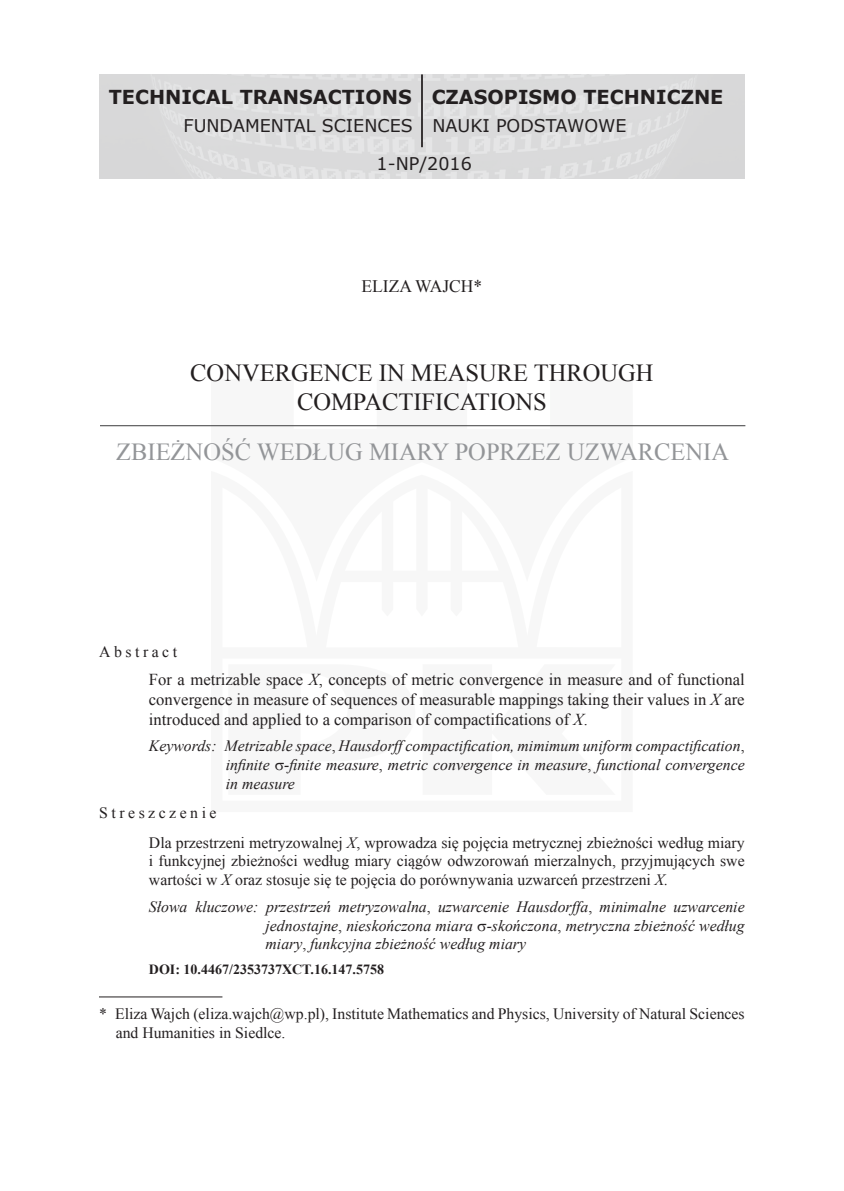
<style>
.page{position:relative;width:844px;height:1191px;background:#fff}
.page>*{position:absolute;margin:0;border:0;box-sizing:border-box;transform-origin:0 0}
.Tytuł_angielski{font:24.5px/29.4px "Times New Roman";color:#231f20;text-align:center}
.Tytuł_polski{font:24.5px "Times New Roman";color:#939598}
.t1{font:700 19.25px "Verdana";color:#231f20}
.t2{font:17.5px/37.3px "Verdana";color:#231f20}
.Nazwisko_autora{font:17.5px "Times New Roman";color:#231f20}
.Test_-_abstract{font:16.62px/19.9px "Times New Roman";color:#231f20;text-align:justify}
.Test_streszczenia_po{font:15.75px/18.9px "Times New Roman";color:#231f20}
.Słowa_kluczowe{font:italic 15.75px/18.9px "Times New Roman";color:#231f20;text-align:justify}
.Keywords{font:italic 15.75px/18.9px "Times New Roman";color:#231f20;text-align:justify}
.Test_streszczenia_po-2{font:15.75px "Times New Roman";letter-spacing:.22em;color:#231f20}
.Abstract{font:15.75px "Times New Roman";letter-spacing:.22em;color:#231f20}
.DOI{font:700 14px "Times New Roman";color:#231f20}
.s1{font-style:italic}
.s2{font-size:15.75px}
.s3{font-style:normal}
</style>
<div class="page">
<hr style="left:99px;top:996px;width:123px;height:1px;background:#231f20">
<hr style="left:100px;top:425px;width:645px;height:1px;background:#3c3c3d">
<img style="left:99px;top:74px;width:645px;height:105px">
<hr style="left:421px;top:74px;width:2px;height:73px;background:#231f20">
<p class="t1" style="left:109px;top:83px;width:304px">TECHNICAL TRANSACTIONS</p>
<p class="t2" style="left:376px;top:107px;width:97px;text-indent:-193px">FUNDAMENTAL SCIENCES<br>1-NP/2016</p>
<p class="t1" style="left:431px;top:83px;width:293px">CZASOPISMO TECHNICZNE</p>
<p class="t2" style="left:432px;top:107px;width:195px">NAUKI PODSTAWOWE</p>
<p class="Nazwisko_autora" style="left:361px;top:274px;width:122px">ELIZA WAJCH*</p>
<p class="Tytuł_angielski" style="left:190px;top:358px;width:465px">CONVERGENCE IN MEASURE THROUGH<br>COMPACTIFICATIONS</p>
<p class="Tytuł_polski" style="left:116px;top:435px;width:614px">ZBIEŻNOŚĆ WEDŁUG MIARY POPRZEZ UZWARCENIA</p>
<p class="Abstract" style="left:99px;top:641px;width:79px">Abstract</p>
<p class="Test_-_abstract" style="left:149px;top:669px;width:597px">For a metrizable space <span class="s1">X</span>, concepts of metric convergence in measure and of functional convergence in measure of sequences of measurable mappings taking their values in <span class="s1">X</span> are introduced and applied to a comparison of compactifications of <span class="s1">X</span><span class="s2">.</span></p>
<p class="Keywords" style="left:226px;top:736px;width:520px;text-indent:-77px">Keywords: Metrizable space<span class="s3">,</span> Hausdorff compactification, mimimum uniform compactification<span class="s3">, </span>infinite -finite measure<span class="s3">,</span> metric convergence in measure<span class="s3">,</span> functional convergence in measure</p>
<p class="Test_streszczenia_po-2" style="left:99px;top:802px;width:119px">Streszczenie</p>
<p class="Test_streszczenia_po" style="left:149px;top:832px;width:597px;text-align:justify">Dla przestrzeni metryzowalnej <span class="s1">X</span>, wprowadza się pojęcia metrycznej zbieżności według miary i funkcyjnej zbieżności według miary ciągów odwzorowań mierzalnych, przyjmujących swe wartości w <span class="s1">X</span> oraz stosuje się te pojęcia do porównywania uzwarceń przestrzeni <span class="s1">X.</span></p>
<p class="Słowa_kluczowe" style="left:265px;top:896px;width:480px;text-indent:-117px">Słowa kluczowe: przestrzeń metryzowalna<span class="s3">,</span> uzwarcenie Hausdorffa<span class="s3">,</span> minimalne uzwarcenie jednostajne<span class="s3">,</span> nieskończona miara -skończona<span class="s3">,</span> metryczna zbieżność według miary<span class="s3">,</span> funkcyjna zbieżność według miary</p>
<p class="DOI" style="left:149px;top:959px;width:237px">DOI: 10.4467/2353737XCT.16.147.5758</p>
<p class="Test_streszczenia_po" style="left:116px;top:1004px;width:630px;text-indent:-16px">* Eliza Wajch (eliza.wajch@wp.pl), Institute Mathematics and Physics, University of Natural Sciences and Humanities in Siedlce.</p>
</div>
